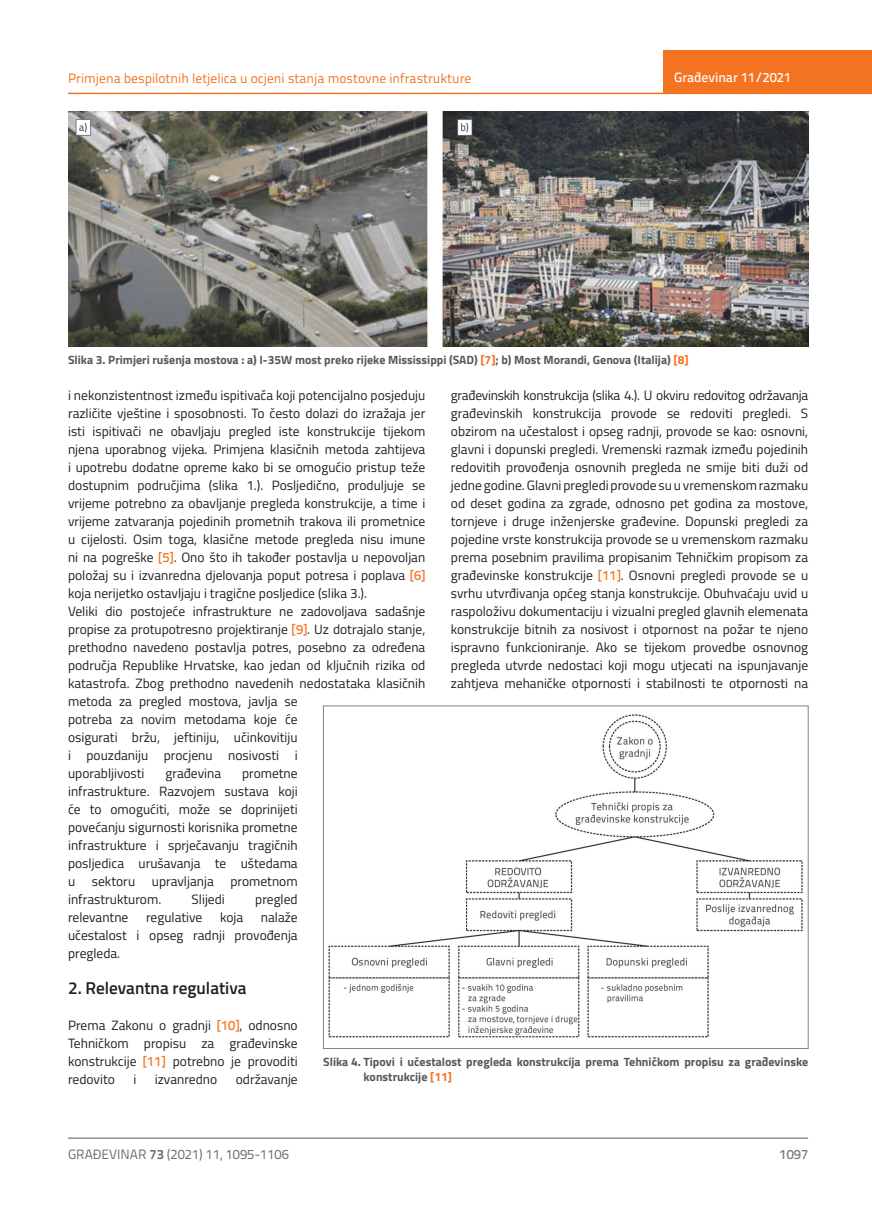
<style>
.page{position:relative;width:872px;height:1212px;background:#fff}
.page>*{position:absolute;margin:0;border:0;box-sizing:border-box;transform-origin:0 0}
.t1{font:600 17.25px "Titillium";color:#231f20}
.t2{font:13.5px/18px "Titillium";color:#231f20;text-align:justify}
.t3{font:13.5px "Titillium Text 22 L";color:#f47321}
.t4{font:13.5px "Titillium Text 22 L";color:#6c6d70}
.t5{font:500 13.5px "Titillium Text 22 L";color:#fff}
.t6{font:500 13.5px "Titillium Text 22 L";color:#787a7d}
.t7{font:700 12px/15px "Titillium";color:#57585a}
.s1{color:#f47321}
.s2{font-family:"Titillium Text 22 L";font-weight:500;color:#f47321}
.s3{font-weight:700}
</style>
<div class="page">
<hr style="left:68px;top:93px;width:804px;height:1px;background:#f47321">
<div style="left:663px;top:50px;width:209px;height:44px;background:#f47321"></div>
<hr style="left:68px;top:1138px;width:740px;height:1px;background:#57585a">
<img style="left:68px;top:112px;width:740px;height:234px">
<img style="left:328px;top:714px;width:475px;height:324px">
<p class="t3" style="left:68px;top:68px;width:405px">Primjena bespilotnih letjelica u ocjeni stanja mostovne infrastrukture</p>
<p class="t5" style="left:674px;top:67px;width:118px">Građevinar 11/2021</p>
<p class="t7" style="left:68px;top:351px;width:622px">Slika 3. Primjeri rušenja mostova : a) I-35W most preko rijeke Mississippi (SAD) <span class="s1">[7]</span>; b) Most Morandi, Genova (Italija) <span class="s1">[8]</span></p>
<p class="t2" style="left:68px;top:385px;width:359px;text-align:left">i nekonzistentnost između ispitivača koji potencijalno posjeduju različite vještine i sposobnosti. To često dolazi do izražaja jer isti ispitivači ne obavljaju pregled iste konstrukcije tijekom njena uporabnog vijeka. Primjena klasičnih metoda zahtijeva i upotrebu dodatne opreme kako bi se omogućio pristup teže dostupnim područjima (slika 1.). Posljedično, produljuje se vrijeme potrebno za obavljanje pregleda konstrukcije, a time i vrijeme zatvaranja pojedinih prometnih trakova ili prometnice u cijelosti. Osim toga, klasične metode pregleda nisu imune ni na pogreške <span class="s2">[5]</span>. Ono što ih također postavlja u nepovoljan položaj su i izvanredna djelovanja poput potresa i poplava <span class="s2">[6] </span>koja nerijetko ostavljaju i tragične posljedice (slika 3.).<br>Veliki dio postojeće infrastrukture ne zadovoljava sadašnje propise za protupotresno projektiranje <span class="s2">[9]</span>. Uz dotrajalo stanje, prethodno navedeno postavlja potres, posebno za određena područja Republike Hrvatske, kao jedan od ključnih rizika od katastrofa. Zbog prethodno navedenih nedostataka klasičnih metoda za pregled mostova, javlja se<br>potreba za novim metodama koje će<br>osigurati bržu, jeftiniju, učinkovitiju<br>i pouzdaniju procjenu nosivosti i<br>uporabljivosti</p>
<p class="t2" style="left:165px;top:764px;width:57px">građevina</p>
<p class="t2" style="left:68px;top:764px;width:231px;text-indent:174px">prometne infrastrukture. Razvojem sustava koji će to omogućiti, može se doprinijeti povećanju sigurnosti korisnika prometne infrastrukture i sprječavanju tragičnih posljedica urušavanja te uštedama u sektoru upravljanja prometnom infrastrukturom.</p>
<p class="t2" style="left:192px;top:890px;width:35px">Slijedi</p>
<p class="t2" style="left:255px;top:890px;width:44px">pregled</p>
<p class="t2" style="left:451px;top:385px;width:359px">građevinskih konstrukcija (slika 4.). U okviru redovitog održavanja građevinskih konstrukcija provode se redoviti pregledi. S obzirom na učestalost i opseg radnji, provode se kao: osnovni, glavni i dopunski pregledi. Vremenski razmak između pojedinih redovitih provođenja osnovnih pregleda ne smije biti duži od jedne godine. Glavni pregledi provode su u vremenskom razmaku od deset godina za zgrade, odnosno pet godina za mostove, tornjeve i druge inženjerske građevine. Dopunski pregledi za pojedine vrste konstrukcija provode se u vremenskom razmaku prema posebnim pravilima propisanim Tehničkim propisom za građevinske konstrukcije <span class="s2">[11]</span>. Osnovni pregledi provode se u svrhu utvrđivanja općeg stanja konstrukcije. Obuhvaćaju uvid u raspoloživu dokumentaciju i vizualni pregled glavnih elemenata konstrukcije bitnih za nosivost i otpornost na požar te njeno ispravno funkcioniranje. Ako se tijekom provedbe osnovnog pregleda utvrde nedostaci koji mogu utjecati na ispunjavanje zahtjeva mehaničke otpornosti i stabilnosti te otpornosti na</p>
<p class="t2" style="left:68px;top:908px;width:231px;text-indent:193px">nalaže učestalost i opseg radnji provođenja pregleda.</p>
<p class="t1" style="left:68px;top:975px;width:180px">2. Relevantna regulativa</p>
<p class="t2" style="left:68px;top:1016px;width:231px">Prema Zakonu o gradnji <span class="s2">[10]</span>, odnosno Tehničkom propisu za građevinske konstrukcije <span class="s2">[11]</span> potrebno je provoditi redovito</p>
<p class="t2" style="left:68px;top:908px;width:62px">relevantne</p>
<p class="t2" style="left:146px;top:908px;width:58px">regulative</p>
<p class="t2" style="left:220px;top:908px;width:25px">koja</p>
<p class="t2" style="left:133px;top:1070px;width:4px">i</p>
<p class="t2" style="left:155px;top:1070px;width:64px">izvanredno</p>
<p class="t2" style="left:236px;top:1070px;width:63px">održavanje</p>
<p class="t7" style="left:363px;top:1054px;width:446px;text-indent:-40px">Slika 4. Tipovi i učestalost pregleda konstrukcija prema Tehničkom propisu za građevinske konstrukcije <span class="s1">[11]</span></p>
<p class="t4" style="left:68px;top:1144px;width:222px">GRAĐEVINAR <span class="s3">73</span> (2021) 11, 1095-1106</p>
<p class="t6" style="left:779px;top:1144px;width:30px">1097</p>
</div>
